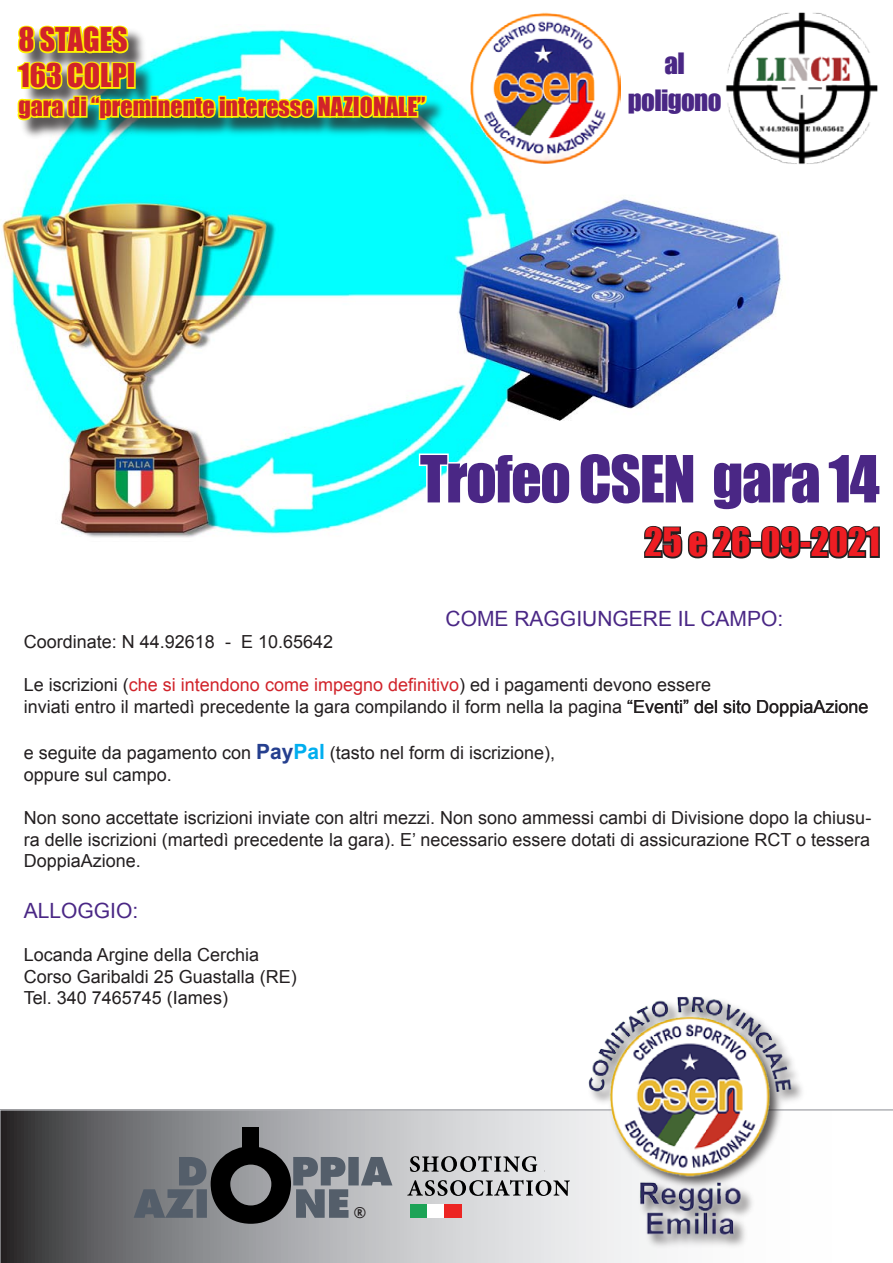
<style>
.page{position:relative;width:893px;height:1263px;background:#fff}
.page>*{position:absolute;margin:0;border:0;box-sizing:border-box;transform-origin:0 0}
.t1{font:700 96.45px "Futura Std";color:#000}
.t2{font:60px "Impact";letter-spacing:-.025em;color:#4a2785}
.t3{font:36px "Impact";color:#ee1d23}
.t4{font:30px/36px "Impact";color:#d1232a}
.t5{font:27px/37.5px "Impact";letter-spacing:-.025em;color:#4a2785;text-align:center}
.t6{font:24px "Impact";color:#d1232a}
.t7{font:21px "Arial";color:#4a2785}
.t8{font:18px/21.6px "Arial";color:#231f20;text-align:justify}
.t9{font:500 14.4px "Futura";color:#231f20}
.s1{color:#d1232a}
.s2{font-weight:700;font-size:21px;color:#253f8e}
.s3{font-weight:700;font-size:21px;color:#00aeef}
</style>
<div class="page">
<img style="left:2px;top:73px;width:806px;height:468px">
<svg style="left:417px;top:451px;width:279px;height:56px"></svg>
<svg style="left:711px;top:442px;width:97px;height:71px"></svg>
<svg style="left:642px;top:524px;width:111px;height:35px"></svg>
<div style="left:750px;top:541px;width:12px;height:8px;border:3px solid #231f20"></div>
<svg style="left:759px;top:524px;width:43px;height:35px"></svg>
<div style="left:799px;top:541px;width:12px;height:8px;border:3px solid #231f20"></div>
<svg style="left:808px;top:525px;width:72px;height:34px"></svg>
<div style="left:18px;top:27px;width:428px;height:113px;background:#231f20;opacity:.75"></div>
<img style="left:15px;top:25px;width:414px;height:100px">
<img style="left:470px;top:12px;width:150px;height:151px">
<img style="left:718px;top:12px;width:160px;height:161px">
<svg style="left:0;top:1109px;width:893px;height:154px;background:#a6a7a9"></svg>
<div style="left:586px;top:994px;width:221px;height:255px;background:#231f20;opacity:.75"></div>
<img style="left:589px;top:996px;width:207px;height:255px">
<svg style="left:661px;top:73px;width:19px;height:5px"></svg>
<svg style="left:626px;top:87px;width:98px;height:31px"></svg>
<h3 class="t4" style="left:18px;top:21px;width:118px">8 STAGES<br>163 COLPI</h3>
<h3 class="t6" style="left:18px;top:88px;width:409px">gara di “preminente interesse NAZIONALE”</h3>
<h3 class="t5" style="left:628px;top:44px;width:95px">al poligono</h3>
<h2 class="t2" style="left:420px;top:432px;width:461px">Trofeo CSEN gara 14</h2>
<h3 class="t3" style="left:645px;top:514px;width:237px">25 e 26-09-2021</h3>
<p class="t7" style="left:446px;top:605px;width:339px">COME RAGGIUNGERE IL CAMPO:</p>
<p class="t8" style="left:24px;top:631px;width:311px">Coordinate: N 44.92618 - E 10.65642</p>
<p class="t8" style="left:24px;top:674px;width:689px">Le iscrizioni (<span class="s1">che si intendono come impegno definitivo</span>) ed i pagamenti devono essere</p>
<p class="t8" style="left:24px;top:696px;width:593px">inviati entro il martedì precedente la gara compilando il form nella la pagina</p>
<p class="t8" style="left:694px;top:696px;width:176px">del sito DoppiaAzione</p>
<p class="t8" style="left:24px;top:742px;width:533px">e seguite da pagamento con <span class="s2">Pay</span><span class="s3">Pal</span> (tasto nel form di iscrizione),</p>
<p class="t8" style="left:24px;top:764px;width:150px">oppure sul campo.</p>
<p class="t8" style="left:24px;top:807px;width:849px">Non sono accettate iscrizioni inviate con altri mezzi. Non sono ammessi cambi di Divisione dopo la chiusu&shy;ra delle iscrizioni (martedì precedente la gara). E’ necessario essere dotati di assicurazione RCT o tessera DoppiaAzione.</p>
<p class="t7" style="left:24px;top:897px;width:116px">ALLOGGIO:</p>
<p class="t8" style="left:24px;top:944px;width:237px">Locanda Argine della Cerchia</p>
<p class="t8" style="left:24px;top:966px;width:275px">Corso Garibaldi 25 Guastalla (RE)</p>
<p class="t8" style="left:24px;top:987px;width:206px">Tel. 340 7465745 (Iames)</p>
<h1 class="t1" style="left:208px;top:1121px;width:87px">O</h1>
<p class="t9" style="left:354px;top:1203px;width:14px">®</p>
</div>
